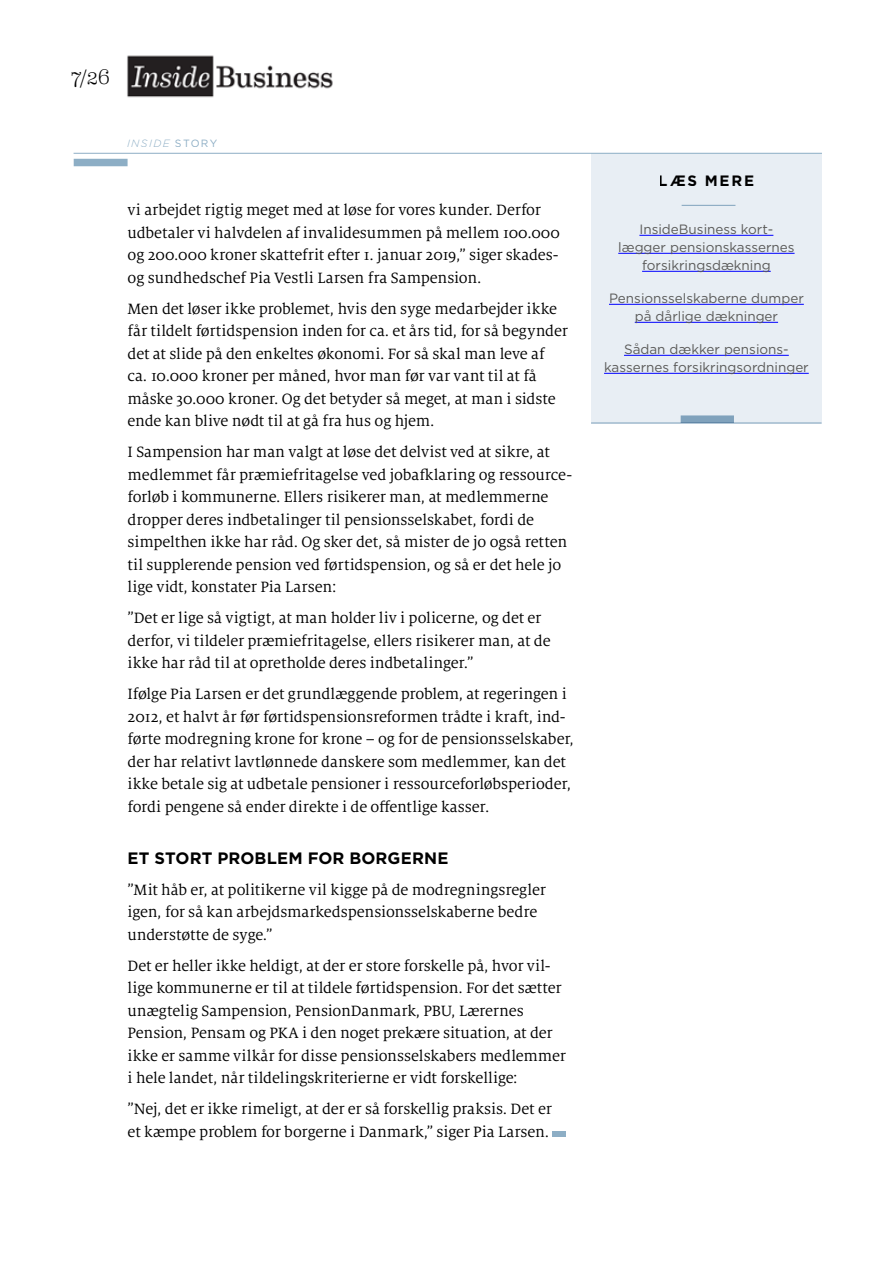
<style>
.page{position:relative;width:893px;height:1263px;background:#fff}
.page>*{position:absolute;margin:0;border:0;box-sizing:border-box;transform-origin:0 0}
.t1{font:300 21px "Eames Century Modern";color:#000}
.t2{font:16.5px/22.5px "Milo Serif OT";letter-spacing:-.005em;color:#000}
.t3{font:700 16.5px "Gotham";letter-spacing:.01em;color:#000}
.t4{font:700 15px "Gotham";letter-spacing:.12em;color:#000}
.t5{font:13.5px/18px "Gotham";color:#5a5a59;text-align:center}
.t6{font:italic 300 10.5px "Gotham";letter-spacing:.135em;color:#8daec5}
.s1{font-weight:400;font-style:normal}
</style>
<div class="page">
<div style="left:591px;top:153px;width:231px;height:270px;background:#e8eef4"></div>
<img style="left:127px;top:55px;width:206px;height:43px">
<div style="left:74px;top:159px;width:54px;height:7px;background:#8daec5"></div>
<hr style="left:682px;top:205px;width:53px;height:1px;background:#8daec5">
<hr style="left:639px;top:235px;width:134px;height:1px;background:#00f">
<hr style="left:618px;top:253px;width:177px;height:1px;background:#00f">
<hr style="left:642px;top:271px;width:129px;height:1px;background:#00f">
<hr style="left:609px;top:304px;width:195px;height:1px;background:#00f">
<hr style="left:635px;top:322px;width:143px;height:1px;background:#00f">
<hr style="left:624px;top:355px;width:165px;height:1px;background:#00f">
<hr style="left:604px;top:373px;width:205px;height:1px;background:#00f">
<div style="left:553px;top:1131px;width:13px;height:6px;background:#8daec5"></div>
<div style="left:681px;top:415px;width:53px;height:8px;background:#80a2bc"></div>
<hr style="left:591px;top:423px;width:230px;height:1px;background:#8daec5">
<hr style="left:74px;top:153px;width:748px;height:1px;background:#8daec5">
<p class="t1" style="left:70px;top:61px;width:41px">7/26</p>
<p class="t6" style="left:127px;top:136px;width:92px">INSIDE <span class="s1">story</span></p>
<p class="t2" style="left:128px;top:199px;width:434px">vi arbejdet rigtig meget med at løse for vores kunder. Derfor udbetaler vi halvdelen af invalidesummen på mellem 100.000 og 200.000 kroner skattefrit efter 1. januar 2019,” siger skades&shy;og sundhedschef Pia Vestli Larsen fra Sampension.</p>
<p class="t2" style="left:128px;top:298px;width:442px">Men det løser ikke problemet, hvis den syge medarbejder ikke får tildelt førtidspension inden for ca. et års tid, for så begynder det at slide på den enkeltes økonomi. For så skal man leve af ca. 10.000 kroner per måned, hvor man før var vant til at få måske 30.000 kroner. Og det betyder så meget, at man i sidste ende kan blive nødt til at gå fra hus og hjem.</p>
<p class="t2" style="left:128px;top:441px;width:446px">I Sampension har man valgt at løse det delvist ved at sikre, at medlemmet får præmiefritagelse ved jobafklaring og ressource&shy;forløb i kommunerne. Ellers risikerer man, at medlemmerne dropper deres indbetalinger til pensionsselskabet, fordi de simpelthen ikke har råd. Og sker det, så mister de jo også retten til supplerende pension ved førtidspension, og så er det hele jo lige vidt, konstater Pia Larsen:</p>
<p class="t2" style="left:128px;top:607px;width:424px">”Det er lige så vigtigt, at man holder liv i policerne, og det er derfor, vi tildeler præmiefritagelse, ellers risikerer man, at de ikke har råd til at opretholde deres indbetalinger.”</p>
<p class="t2" style="left:128px;top:683px;width:448px">Ifølge Pia Larsen er det grundlæggende problem, at regeringen i 2012, et halvt år før førtidspensionsreformen trådte i kraft, ind&shy;førte modregning krone for krone – og for de pensionsselskaber, der har relativt lavtlønnede danskere som medlemmer, kan det ikke betale sig at udbetale pensioner i ressourceforløbsperioder, fordi pengene så ender direkte i de offentlige kasser.</p>
<p class="t3" style="left:128px;top:847px;width:320px">ET STORT PROBLEM FOR BORGERNE</p>
<p class="t2" style="left:128px;top:879px;width:420px">”Mit håb er, at politikerne vil kigge på de modregningsregler igen, for så kan arbejdsmarkedspensionsselskaberne bedre understøtte de syge.”</p>
<p class="t2" style="left:128px;top:955px;width:440px">Det er heller ikke heldigt, at der er store forskelle på, hvor vil&shy;lige kommunerne er til at tildele førtidspension. For det sætter unægtelig Sampension, PensionDanmark, PBU, Lærernes Pension, Pensam og PKA i den noget prekære situation, at der ikke er samme vilkår for disse pensionsselskabers medlemmer i hele landet, når tildelingskriterierne er vidt forskellige:</p>
<p class="t2" style="left:128px;top:1098px;width:426px">”Nej, det er ikke rimeligt, at der er så forskellig praksis. Det er et kæmpe problem for borgerne i Danmark,” siger Pia Larsen.</p>
<p class="t4" style="left:659px;top:170px;width:97px">LÆS MERE</p>
<p class="t5" style="left:618px;top:220px;width:178px">InsideBusiness kort&shy;lægger pensionskassernes forsikringsdækning</p>
<p class="t5" style="left:609px;top:289px;width:196px">Pensionsselskaberne dumper på dårlige dækninger</p>
<p class="t5" style="left:604px;top:340px;width:206px">Sådan dækker pensions&shy;kassernes forsikringsordninger</p>
</div>
